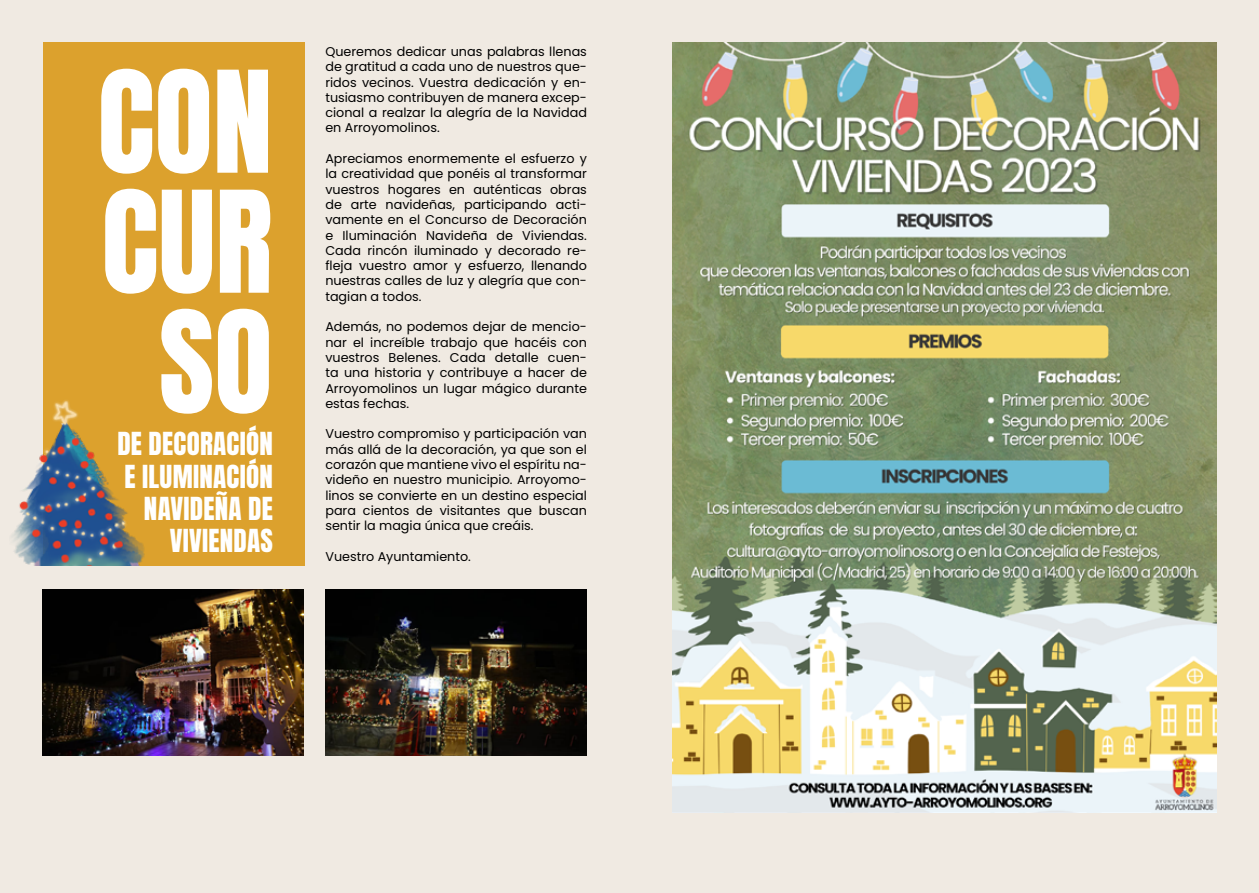
<style>
.page{position:relative;width:1259px;height:893px;background:#f0eae2}
.page>*{position:absolute;margin:0;border:0;box-sizing:border-box;transform-origin:0 0}
.t1{font:120px/120px "Anton";color:#fff;text-align:center}
.t2{font:27px/32.4px "Anton";letter-spacing:.01em;color:#fff;text-align:right}
.t3{font:12.75px/15.3px "Poppins";color:#000;text-align:justify}
</style>
<div class="page">
<div style="left:43px;top:43px;width:262px;height:523px;background:#dca12d"></div>
<img style="left:325px;top:590px;width:261px;height:165px">
<img style="left:43px;top:590px;width:260px;height:165px">
<img style="left:11px;top:400px;width:134px;height:165px">
<img style="left:672px;top:43px;width:544px;height:770px">
<h1 class="t1" style="left:98px;top:71px;width:176px">CON<br>CUR<br>SO</h1>
<h2 class="t2" style="left:117px;top:430px;width:157px">DE DECORACIÓN<br>E ILUMINACIÓN<br>NAVIDEÑA DE<br>VIVIENDAS</h2>
<p class="t3" style="left:325px;top:44px;width:263px">Queremos dedicar unas palabras llenas de gratitud a cada uno de nuestros que&shy;ridos vecinos. Vuestra dedicación y en&shy;tusiasmo contribuyen de manera excep&shy;cional a realzar la alegría de la Navidad en Arroyomolinos.</p>
<p class="t3" style="left:325px;top:151px;width:263px">Apreciamos enormemente el esfuerzo y la creatividad que ponéis al transformar vuestros hogares en auténticas obras de arte navideñas, participando acti&shy;vamente en el Concurso de Decoración e Iluminación Navideña de Viviendas.<br>Cada rincón iluminado y decorado re&shy;fleja vuestro amor y esfuerzo, llenando nuestras calles de luz y alegría que con&shy;tagian a todos.</p>
<p class="t3" style="left:325px;top:319px;width:263px">Además, no podemos dejar de mencio&shy;nar el increíble trabajo que hacéis con vuestros Belenes. Cada detalle cuen&shy;ta una historia y contribuye a hacer de Arroyomolinos un lugar mágico durante estas fechas.</p>
<p class="t3" style="left:325px;top:426px;width:263px">Vuestro compromiso y participación van más allá de la decoración, ya que son el corazón que mantiene vivo el espíritu na&shy;videño en nuestro municipio. Arroyomo&shy;linos se convierte en un destino especial para cientos de visitantes que buscan sentir la magia única que creáis.</p>
<p class="t3" style="left:325px;top:549px;width:147px">Vuestro Ayuntamiento.</p>
</div>
